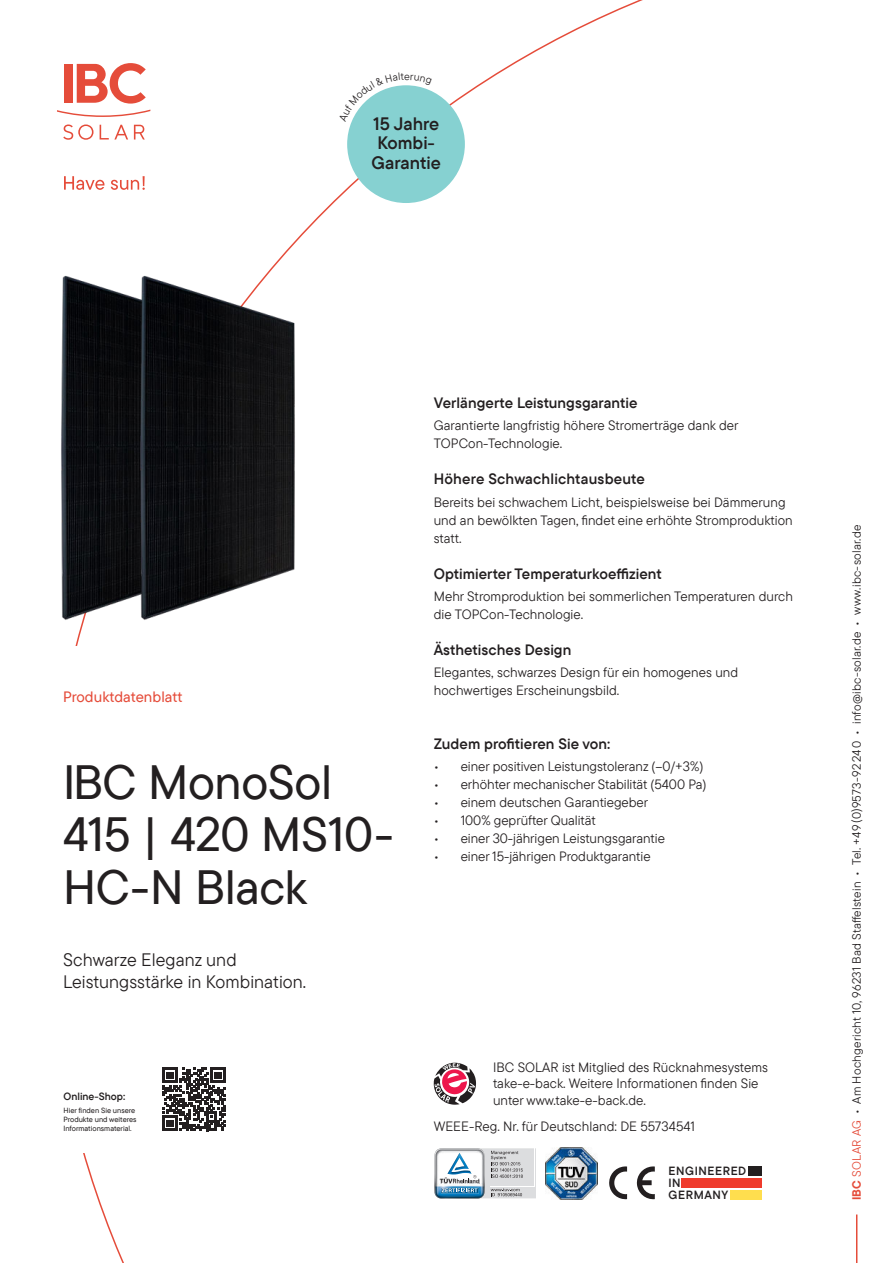
<style>
.page{position:relative;width:893px;height:1263px;background:#fff}
.page>*{position:absolute;margin:0;border:0;box-sizing:border-box;transform-origin:0 0}
.t1{font:500 48px/52.5px "IBCSOLAR";letter-spacing:-.01em;color:#231f20}
.t2{font:18px/22.5px "IBCSOLAR";letter-spacing:.005em;color:#231f20}
.t3{font:18px/19.5px "IBCSOLAR Db";color:#231f20;text-align:center}
.t4{font:15px "IBCSOLAR Db";letter-spacing:.005em;color:#231f20}
.t5{font:500 15px "IBCSOLAR";color:#e54c3a}
.t6{font:13.5px/18px "IBCSOLAR";letter-spacing:.005em;color:#231f20}
.t7{font:12px "IBCSOLAR";letter-spacing:.015em;color:#231f20}
.t8{font:11.85px/11.9px "IBCSOLAR Db";letter-spacing:.05em;color:#231f20}
.t9{font:10.5px "IBCSOLAR Db";color:#231f20}
.t10{font:500 7.5px/9px "IBCSOLAR";color:#231f20}
.s1{font-weight:700;color:#e54c3a}
.s2{color:#e54c3a}
</style>
<div class="page">
<svg style="left:63px;top:124px;width:31px;height:16px"></svg>
<svg style="left:100px;top:125px;width:28px;height:15px"></svg>
<svg style="left:134px;top:125px;width:11px;height:15px"></svg>
<div style="left:64px;top:64px;width:8px;height:39px;background:#e54c3a"></div>
<svg style="left:77px;top:63px;width:69px;height:41px"></svg>
<svg style="left:57px;top:110px;width:93px;height:7px"></svg>
<svg style="left:64px;top:176px;width:40px;height:14px"></svg>
<svg style="left:111px;top:176px;width:34px;height:14px"></svg>
<hr style="left:856px;top:1214px;width:1px;height:49px;background:#e54c3a">
<svg style="left:434px;top:1148px;width:101px;height:51px"></svg>
<div style="left:748px;top:1167px;width:14px;height:9px;background:#231f20"></div>
<div style="left:682px;top:1178px;width:80px;height:9px;background:#ef3b2c"></div>
<div style="left:731px;top:1190px;width:31px;height:9px;background:#ffde4e"></div>
<svg style="left:609px;top:1166px;width:18px;height:33px"></svg>
<svg style="left:636px;top:1166px;width:19px;height:33px"></svg>
<img style="left:546px;top:1147px;width:51px;height:52px">
<svg style="left:162px;top:1068px;width:64px;height:63px"></svg>
<img style="left:61px;top:275px;width:73px;height:345px">
<div style="left:347px;top:85px;width:118px;height:118px;background:#86d1d1;border-radius:50%"></div>
<svg style="left:434px;top:1063px;width:42px;height:42px"></svg>
<img style="left:134px;top:268px;width:161px;height:352px">
<svg style="left:351px;top:85px;width:80px;height:37px"></svg>
<h2 class="t3" style="left:372px;top:114px;width:71px">15 Jahre<br>Kombi-<br>Garantie</h2>
<p class="t5" style="left:63px;top:690px;width:121px">Produktdatenblatt</p>
<h1 class="t1" style="left:63px;top:758px;width:332px">IBC MonoSol<br>415 | 420 MS10-<br>HC-N Black</h1>
<h2 class="t2" style="left:63px;top:948px;width:245px">Schwarze Eleganz und<br>Leistungsstärke in Kombination.</h2>
<p class="t9" style="left:64px;top:1091px;width:63px">Online-Shop:</p>
<p class="t10" style="left:64px;top:1106px;width:75px">Hier finden Sie unsere<br>Produkte und weiteres<br>Informationsmaterial.</p>
<p class="t4" style="left:434px;top:395px;width:205px">Verlängerte Leistungsgarantie</p>
<p class="t6" style="left:434px;top:416px;width:306px">Garantierte langfristig höhere Stromerträge dank der<br>TOPCon-Technologie.</p>
<p class="t4" style="left:434px;top:471px;width:213px">Höhere Schwachlichtausbeute</p>
<p class="t6" style="left:434px;top:493px;width:360px">Bereits bei schwachem Licht, beispielsweise bei Dämmerung und an bewölkten Tagen, findet eine erhöhte Stromproduktion statt.</p>
<p class="t4" style="left:434px;top:562px;width:229px">Optimierter Temperaturkoeffizient</p>
<p class="t6" style="left:434px;top:587px;width:361px">Mehr Stromproduktion bei sommerlichen Temperaturen durch die TOPCon-Technologie.</p>
<p class="t4" style="left:434px;top:641px;width:139px">Ästhetisches Design</p>
<p class="t6" style="left:434px;top:663px;width:306px">Elegantes, schwarzes Design für ein homogenes und hochwertiges Erscheinungsbild.</p>
<p class="t4" style="left:434px;top:733px;width:178px">Zudem profitieren Sie von:</p>
<p class="t6" style="left:434px;top:759px;width:271px">• einer positiven Leistungstoleranz (–0/+3%)</p>
<p class="t6" style="left:434px;top:777px;width:274px">• erhöhter mechanischer Stabilität (5400 Pa)</p>
<p class="t6" style="left:434px;top:795px;width:216px">• einem deutschen Garantiegeber</p>
<p class="t6" style="left:434px;top:813px;width:163px">• 100% geprüfter Qualität</p>
<p class="t6" style="left:434px;top:831px;width:233px">• einer 30-jährigen Leistungsgarantie</p>
<p class="t6" style="left:434px;top:849px;width:218px">• einer 15-jährigen Produktgarantie</p>
<p class="t6" style="left:493px;top:1059px;width:276px;line-height:16.2px">IBC SOLAR ist Mitglied des Rücknahmesystems take-e-back. Weitere Informationen finden Sie unter www.take-e-back.de.</p>
<p class="t6" style="left:434px;top:1117px;width:263px">WEEE-Reg. Nr. für Deutschland: DE 55734541</p>
<p class="t8" style="left:668px;top:1165px;width:79px">ENGINEERED<br>IN<br>GERMANY</p>
<p class="t7" style="left:848px;top:1200px;width:677px;rotate:-90deg"><span class="s1">IBC</span> <span class="s2">SOLAR AG</span> • Am Hochgericht 10, 96231 Bad Staffelstein • Tel. +49 (0)9573-92 24 0 • info@ibc-solar.de • www.ibc-solar.de</p>
</div>
